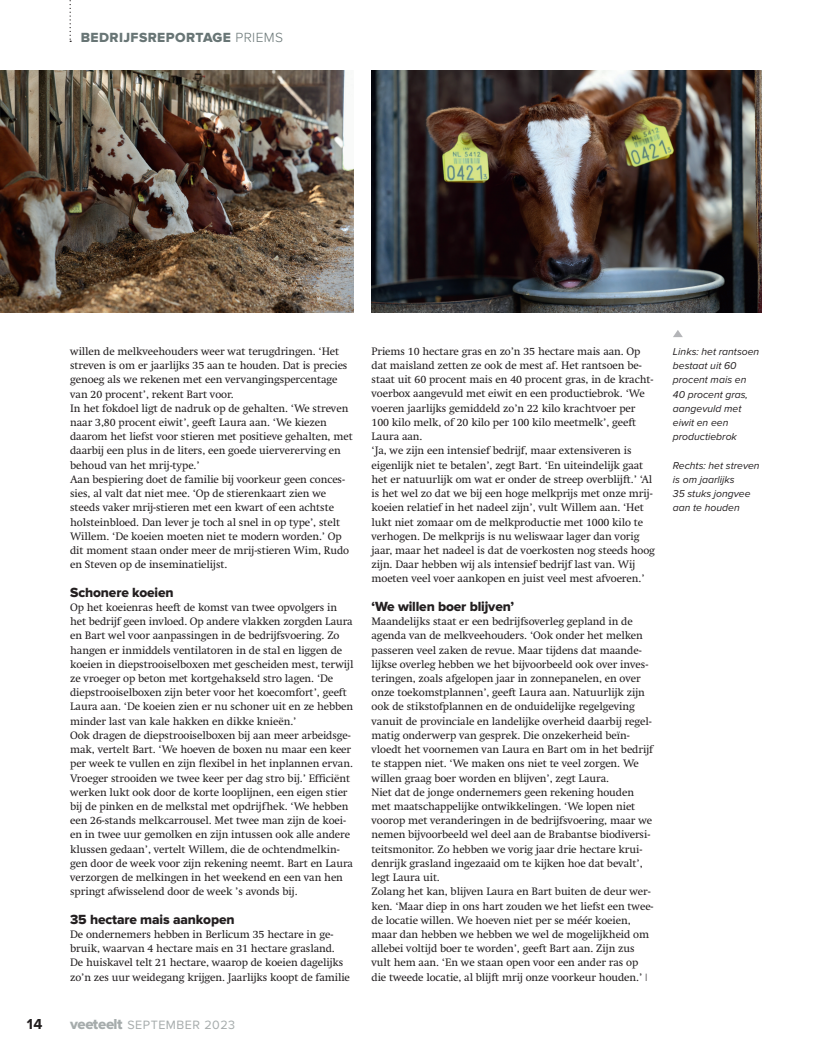
<style>
.page{position:relative;width:814px;height:1051px;background:#fff}
.page>*{position:absolute;margin:0;border:0;box-sizing:border-box;transform-origin:0 0}
.t1{font:700 15px "Proxima Nova";color:#231f20}
.t2{font:13.75px "Proxima Nova Extrabld";letter-spacing:-.01em;color:#231f20}
.t3{font:13.75px "Proxima Nova Extrabld";letter-spacing:.03em;color:#687575}
.t4{font:12.5px "Proxima Nova";letter-spacing:.04em;color:#a6acac}
.t5{font:11px/14.2px "Swift LT Pro";letter-spacing:-.01em;color:#231f20}
.t6{font:italic 10.38px/14.2px "Proxima Nova";color:#231f20}
.s1{font-family:"Proxima Nova";font-weight:300}
.s2{font-family:"Proxima Nova Extrabld";font-size:15px}
</style>
<div class="page">
<img style="left:0;top:70px;width:354px;height:242px">
<img style="left:371px;top:70px;width:390px;height:242px">
<svg style="left:673px;top:330px;width:9px;height:7px"></svg>
<svg style="left:70px;top:0;width:1px;height:42px"></svg>
<p class="t3" style="left:81px;top:29px;width:204px">BEDRIJFSREPORTAGE <span class="s1">PRIEMS</span></p>
<p class="t5" style="left:70px;top:344px;width:284px">willen de melkveehouders weer wat terugdringen. ‘Het streven is om er jaarlijks 35 aan te houden. Dat is precies genoeg als we rekenen met een vervangingspercentage van 20 procent’, rekent Bart voor.<br>In het fokdoel ligt de nadruk op de gehalten. ‘We streven naar 3,80 procent eiwit’, geeft Laura aan. ‘We kiezen daarom het liefst voor stieren met positieve gehalten, met daarbij een plus in de liters, een goede uiervererving en behoud van het mrij-type.’<br>Aan bespiering doet de familie bij voorkeur geen conces&shy;sies, al valt dat niet mee. ‘Op de stierenkaart zien we steeds vaker mrij-stieren met een kwart of een achtste holsteinbloed. Dan lever je toch al snel in op type’, stelt Willem. ‘De koeien moeten niet te modern worden.’ Op dit moment staan onder meer de mrij-stieren Wim, Rudo en Steven op de inseminatielijst.</p>
<p class="t2" style="left:70px;top:584px;width:105px">Schonere koeien</p>
<p class="t5" style="left:70px;top:600px;width:285px">Op het koeienras heeft de komst van twee opvolgers in het bedrijf geen invloed. Op andere vlakken zorgden Laura en Bart wel voor aanpassingen in de bedrijfsvoering. Zo hangen er inmiddels ventilatoren in de stal en liggen de koeien in diepstrooiselboxen met gescheiden mest, terwijl ze vroeger op beton met kortgehakseld stro lagen. ‘De diepstrooiselboxen zijn beter voor het koecomfort’, geeft Laura aan. ‘De koeien zien er nu schoner uit en ze hebben minder last van kale hakken en dikke knieën.’<br>Ook dragen de diepstrooiselboxen bij aan meer arbeidsge&shy;mak, vertelt Bart. ‘We hoeven de boxen nu maar een keer per week te vullen en zijn flexibel in het inplannen ervan.<br>Vroeger strooiden we twee keer per dag stro bij.’ Efficiënt werken lukt ook door de korte looplijnen, een eigen stier bij de pinken en de melkstal met opdrijfhek. ‘We hebben een 26-stands melkcarrousel. Met twee man zijn de koei&shy;en in twee uur gemolken en zijn intussen ook alle andere klussen gedaan’, vertelt Willem, die de ochtendmelkin&shy;gen door de week voor zijn rekening neemt. Bart en Laura verzorgen de melkingen in het weekend en een van hen springt afwisselend door de week ’s avonds bij.</p>
<p class="t2" style="left:70px;top:911px;width:166px">35 hectare mais aankopen</p>
<p class="t5" style="left:70px;top:927px;width:281px">De ondernemers hebben in Berlicum 35 hectare in ge&shy;bruik, waarvan 4 hectare mais en 31 hectare grasland.<br>De huiskavel telt 21 hectare, waarop de koeien dagelijks zo’n zes uur weidegang krijgen. Jaarlijks koopt de familie</p>
<h1 class="t1" style="left:27px;top:1015px;width:17px">14</h1>
<p class="t4" style="left:70px;top:1018px;width:166px"><span class="s2">veeteelt</span> SEPTEMBER 2023</p>
<p class="t5" style="left:371px;top:344px;width:285px">Priems 10 hectare gras en zo’n 35 hectare mais aan. Op dat maisland zetten ze ook de mest af. Het rantsoen be&shy;staat uit 60 procent mais en 40 procent gras, in de kracht&shy;voerbox aangevuld met eiwit en een productiebrok. ‘We voeren jaarlijks gemiddeld zo’n 22 kilo krachtvoer per 100 kilo melk, of 20 kilo per 100 kilo meetmelk’, geeft Laura aan.<br>‘Ja, we zijn een intensief bedrijf, maar extensiveren is eigenlijk niet te betalen’, zegt Bart. ‘En uiteindelijk gaat het er natuurlijk om wat er onder de streep overblijft.’ ‘Al is het wel zo dat we bij een hoge melkprijs met onze mrij&shy;koeien relatief in het nadeel zijn’, vult Willem aan. ‘Het lukt niet zomaar om de melkproductie met 1000 kilo te verhogen. De melkprijs is nu weliswaar lager dan vorig jaar, maar het nadeel is dat de voerkosten nog steeds hoog zijn. Daar hebben wij als intensief bedrijf last van. Wij moeten veel voer aankopen en juist veel mest afvoeren.’</p>
<p class="t2" style="left:371px;top:598px;width:144px">‘We willen boer blijven’</p>
<p class="t5" style="left:371px;top:614px;width:283px">Maandelijks staat er een bedrijfsoverleg gepland in de agenda van de melkveehouders. ‘Ook onder het melken passeren veel zaken de revue. Maar tijdens dat maande&shy;lijkse overleg hebben we het bijvoorbeeld ook over inves&shy;teringen, zoals afgelopen jaar in zonnepanelen, en over onze toekomstplannen’, geeft Laura aan. Natuurlijk zijn ook de stikstofplannen en de onduidelijke regelgeving vanuit de provinciale en landelijke overheid daarbij regel&shy;matig onderwerp van gesprek. Die onzekerheid beïn&shy;vloedt het voornemen van Laura en Bart om in het bedrijf te stappen niet. ‘We maken ons niet te veel zorgen. We willen graag boer worden en blijven’, zegt Laura.<br>Niet dat de jonge ondernemers geen rekening houden met maatschappelijke ontwikkelingen. ‘We lopen niet voorop met veranderingen in de bedrijfsvoering, maar we nemen bijvoorbeeld wel deel aan de Brabantse biodiversi&shy;teitsmonitor. Zo hebben we vorig jaar drie hectare krui&shy;denrijk grasland ingezaaid om te kijken hoe dat bevalt’, legt Laura uit.<br>Zolang het kan, blijven Laura en Bart buiten de deur wer&shy;ken. ‘Maar diep in ons hart zouden we het liefst een twee&shy;de locatie willen. We hoeven niet per se méér koeien, maar dan hebben we hebben we wel de mogelijkheid om allebei voltijd boer te worden’, geeft Bart aan. Zijn zus vult hem aan. ‘En we staan open voor een ander ras op die tweede locatie, al blijft mrij onze voorkeur houden.’ <span class="s1">l</span></p>
<p class="t6" style="left:672px;top:344px;width:88px">Links: het rantsoen bestaat uit 60 procent mais en<br>40 procent gras, aangevuld met eiwit en een productiebrok</p>
<p class="t6" style="left:672px;top:458px;width:88px">Rechts: het streven is om jaarlijks<br>35 stuks jongvee aan te houden</p>
</div>
